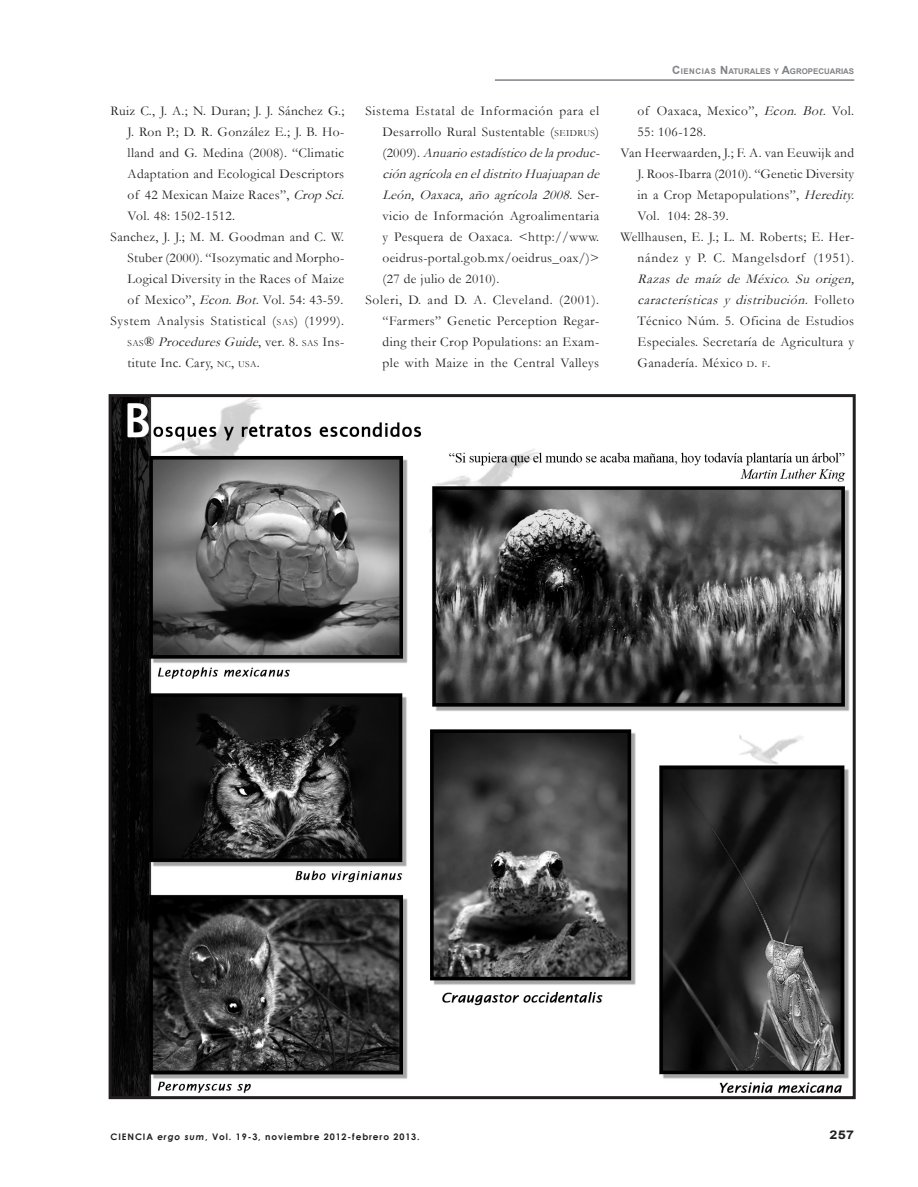
<style>
.page{position:relative;width:918px;height:1187px;background:#fff}
.page>*{position:absolute;margin:0;border:0;box-sizing:border-box;transform-origin:0 0}
.Biblio{font:13.5px/21px "Garamond";letter-spacing:.025em;color:#231f20}
.t1{font:700 12px "Arial";color:#231f20;scale:1.2 1}
.t2{font:700 9px "Century Gothic";letter-spacing:.1em;color:#231f20}
.t3{font:700 7.8px "Arial";color:#808285}
.s1{font-style:italic}
.s2{font-size:9.45px}
.s3{font-size:11.25px}
</style>
<div class="page">
<hr style="left:495px;top:79px;width:359px;height:2px;background:#808285">
<img style="left:113px;top:398px;width:737px;height:697px">
<div style="left:109px;top:394px;width:747px;height:705px;border:3px solid #231f20"></div>
<p class="Biblio" style="left:128px;top:100px;width:223px;text-indent:-17px">Ruiz C., J. A.; N. Duran; J. J. Sánchez G.; J. Ron P.; D. R. González E.; J. B. Ho&shy;lland and G. Medina (2008). “Climatic Adaptation and Ecological Descriptors of 42 Mexican Maize Races”, <span class="s1">CropSci.<br></span>Vol. 48: 1502-1512.</p>
<p class="Biblio" style="left:128px;top:226px;width:218px;text-align:justify;text-indent:-17px">Sanchez, J. J.; M. M. Goodman and C. W.<br>Stuber (2000). “Isozymatic and Morpho-Logical Diversity in the Races of Maize of Mexico”, <span class="s1">Econ.Bot.</span>Vol. 54: 43-59.</p>
<p class="Biblio" style="left:128px;top:310px;width:218px;text-align:justify;text-indent:-17px">System Analysis Statistical (<span class="s2">SAS</span>) (1999).<br><span class="s2">S A S</span> ® <span class="s1">ProceduresGuide</span>, v e r . 8 . <span class="s2">S A S</span> I n s - titute Inc. Cary, <span class="s2">NC</span>, <span class="s2">USA</span>.</p>
<p class="Biblio" style="left:383px;top:100px;width:223px;text-indent:-17px">Sistema Estatal de Información para el Desarrollo Rural Sustentable (<span class="s2">SEIDRUS</span>) ( 2 0 0 9 ) . <span class="s1">Anuarioestadísticodelaproduc&shy;ciónagrícolaeneldistritoHuajuapande León,Oaxaca,añoagrícola 2008.</span> S e r - vicio de Información Agroalimentaria y Pesquera de Oaxaca. &lt;http://www. oeidrus-portal.gob.mx/oeidrus_oax/)&gt; (27 de julio de 2010).</p>
<p class="Biblio" style="left:383px;top:289px;width:218px;text-align:justify;text-indent:-17px">Soleri, D. and D. A. Cleveland. (2001). “Farmers” Genetic Perception Regar&shy;ding their Crop Populations: an Exam&shy;ple with Maize in the Central Valleys</p>
<p class="t3" style="left:672px;top:66px;width:184px"><span class="s3">C</span>IENC IAS <span class="s3">N</span>ATURALES Y <span class="s3">A</span>GROPECUARIAS</p>
<p class="Biblio" style="left:638px;top:100px;width:218px">of Oaxaca, Mexico”, <span class="s1">Econ. Bot.</span> Vol.<br>55: 106-128.</p>
<p class="Biblio" style="left:638px;top:142px;width:223px;text-indent:-17px">Van Heerwaarden, J.; F. A. van Eeuwijk and J. Roos-Ibarra (2010). “Genetic Diversity in a Crop Metapopulations”, <span class="s1">Heredity.<br></span>Vol. 104: 28-39.</p>
<p class="Biblio" style="left:638px;top:226px;width:223px;text-indent:-17px">Wellhausen, E. J.; L. M. Roberts; E. Her&shy;nández y P. C. Mangelsdorf (1951).<br><span class="s1">Razas de maíz de México. Su origen, características y distribución.</span> F o l l e t o Técnico Núm. 5. Oficina de Estudios Especiales. Secretaría de Agricultura y Ganadería. México <span class="s2">D</span>. <span class="s2">F</span>.</p>
<p class="t2" style="left:111px;top:1130px;width:311px">CIENCIA <span class="s1">ergo sum</span>, Vol. 19-3, noviembre 2012-febrero 2013.</p>
<p class="t1" style="left:830px;top:1126px;width:22px">257</p>
</div>
